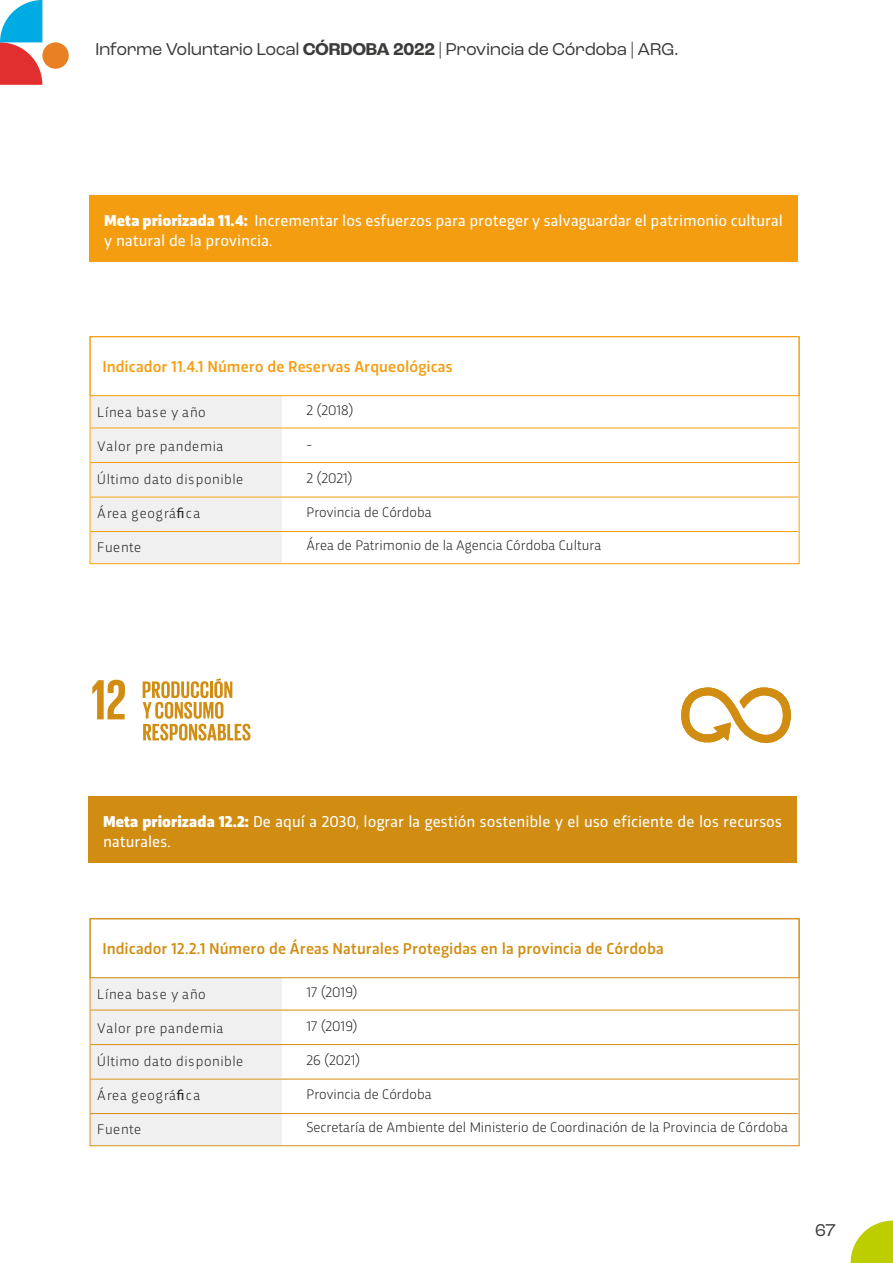
<style>
.page{position:relative;width:893px;height:1263px;background:#fff}
.page>*{position:absolute;margin:0;border:0;box-sizing:border-box;transform-origin:0 0}
.t1{font:18px "Roc Grotesk";letter-spacing:-.025em;color:#3c3c3b}
.t2{font:16.5px/19.8px "Trasandina";letter-spacing:.005em;color:#fff}
.t3{font:500 16.5px "Trasandina";color:#d18d12}
.t4{font:500 16.5px "Trasandina";color:#f59d10}
.t5{font:300 14.55px "Trasandina";color:#1d1d1b}
.t6{font:300 14.55px "Trasandina";letter-spacing:.035em;color:#1d1d1b}
.t7{font:300 14.55px "Trasandina";letter-spacing:.06em;color:#1d1d1b}
.s1{font-weight:700}
.s2{font-weight:900}
.s3{font-family:"Myriad Pro";font-weight:400}
</style>
<div class="page">
<svg style="left:92px;top:680px;width:33px;height:39px"></svg>
<svg style="left:143px;top:678px;width:107px;height:63px"></svg>
<svg style="left:681px;top:687px;width:110px;height:56px"></svg>
<div style="left:89px;top:797px;width:708px;height:66px;background:#d18d12"></div>
<div style="left:90px;top:196px;width:708px;height:66px;background:#f59d10"></div>
<div style="left:91px;top:395px;width:190px;height:33px;background:#f0f0f0"></div>
<div style="left:91px;top:429px;width:190px;height:33px;background:#f0f0f0"></div>
<div style="left:91px;top:463px;width:190px;height:33px;background:#f0f0f0"></div>
<div style="left:91px;top:497px;width:190px;height:32px;background:#f0f0f0"></div>
<div style="left:91px;top:530px;width:190px;height:33px;background:#f0f0f0"></div>
<div style="left:90px;top:336px;width:709px;height:60px;border:1px solid #f59d10"></div>
<hr style="left:91px;top:428px;width:707px;height:1px;background:#f59d10">
<hr style="left:91px;top:531px;width:707px;height:1px;background:#f59d10">
<hr style="left:91px;top:497px;width:707px;height:1px;background:#f59d10">
<hr style="left:91px;top:462px;width:707px;height:1px;background:#f59d10">
<div style="left:91px;top:977px;width:190px;height:33px;background:#f0f0f0"></div>
<div style="left:91px;top:1011px;width:190px;height:33px;background:#f0f0f0"></div>
<div style="left:91px;top:1045px;width:190px;height:33px;background:#f0f0f0"></div>
<div style="left:91px;top:1079px;width:190px;height:32px;background:#f0f0f0"></div>
<div style="left:91px;top:1112px;width:190px;height:33px;background:#f0f0f0"></div>
<div style="left:90px;top:918px;width:709px;height:60px;border:1px solid #d18d12"></div>
<hr style="left:91px;top:1010px;width:707px;height:1px;background:#d18d12">
<hr style="left:91px;top:1113px;width:707px;height:1px;background:#d18d12">
<hr style="left:91px;top:1079px;width:707px;height:1px;background:#d18d12">
<hr style="left:91px;top:1044px;width:707px;height:1px;background:#d18d12">
<svg style="left:0;top:0;width:42px;height:85px"></svg>
<div style="left:42px;top:42px;width:27px;height:27px;background:#ea8024;border-radius:50%"></div>
<svg style="left:851px;top:1220px;width:42px;height:43px"></svg>
<p class="t1" style="left:95px;top:38px;width:585px">Informe Voluntario Local <span class="s1">CÓRDOBA 2022</span> | Provincia de Córdoba | ARG.</p>
<p class="t2" style="left:104px;top:209px;width:680px"><span class="s2">Meta priorizada 11.4:</span> Incrementar los esfuerzos para proteger y salvaguardar el patrimonio cultural y natural de la provincia.</p>
<p class="t4" style="left:103px;top:354px;width:351px">Indicador 11.4.1 Número de Reservas Arqueológicas</p>
<p class="t5" style="left:307px;top:400px;width:49px">2 (2018)</p>
<p class="t5" style="left:307px;top:434px;width:7px">-</p>
<p class="t5" style="left:307px;top:467px;width:48px">2 (2021)</p>
<p class="t5" style="left:307px;top:501px;width:127px">Provincia de Córdoba</p>
<p class="t5" style="left:307px;top:535px;width:296px">Área de Patrimonio de la Agencia Córdoba Cultura</p>
<p class="t7" style="left:97px;top:401px;width:110px">Línea base y año</p>
<p class="t6" style="left:97px;top:435px;width:128px">Valor pre pandemia</p>
<p class="t6" style="left:97px;top:469px;width:148px">Último dato disponible</p>
<p class="t7" style="left:97px;top:503px;width:104px">Área geográ<span class="s3">fi</span>ca</p>
<p class="t5" style="left:97px;top:537px;width:45px">Fuente</p>
<p class="t2" style="left:103px;top:810px;width:680px"><span class="s2">Meta priorizada 12.2:</span> De aquí a 2030, lograr la gestión sostenible y el uso eficiente de los recursos naturales.</p>
<p class="t3" style="left:103px;top:936px;width:563px">Indicador 12.2.1 Número de Áreas Naturales Protegidas en la provincia de Córdoba</p>
<p class="t5" style="left:307px;top:982px;width:53px">17 (2019)</p>
<p class="t5" style="left:307px;top:1016px;width:53px">17 (2019)</p>
<p class="t5" style="left:307px;top:1049px;width:55px">26 (2021)</p>
<p class="t5" style="left:307px;top:1083px;width:127px">Provincia de Córdoba</p>
<p class="t5" style="left:307px;top:1117px;width:483px">Secretaría de Ambiente del Ministerio de Coordinación de la Provincia de Córdoba</p>
<p class="t7" style="left:97px;top:983px;width:110px">Línea base y año</p>
<p class="t6" style="left:97px;top:1017px;width:128px">Valor pre pandemia</p>
<p class="t6" style="left:97px;top:1051px;width:148px">Último dato disponible</p>
<p class="t7" style="left:97px;top:1085px;width:104px">Área geográ<span class="s3">fi</span>ca</p>
<p class="t5" style="left:97px;top:1119px;width:45px">Fuente</p>
<p class="t1" style="left:815px;top:1219px;width:23px">67</p>
</div>
